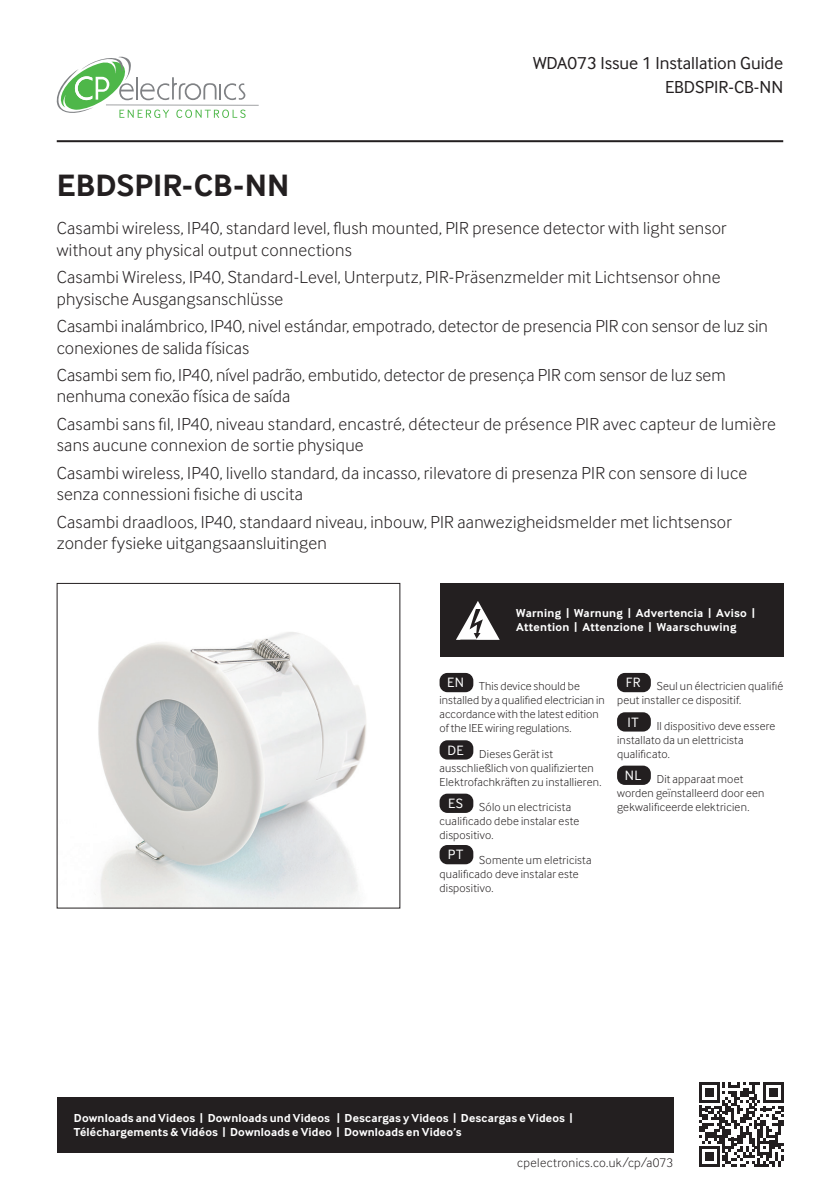
<style>
.page{position:relative;width:840px;height:1191px;background:#fff}
.page>*{position:absolute;margin:0;border:0;box-sizing:border-box;transform-origin:0 0}
.Page_Header{font:700 32px "Inter Face";letter-spacing:.005em;color:#231f20}
.Intro_Section{font:300 18px/21.6px "Inter Face";letter-spacing:.015em;color:#231f20}
.Section_header_capti{font:18px "Inter Face";color:#231f20}
.Sub_Heading{font:14px "Inter Face";letter-spacing:.025em;color:#fff}
.Caption_Bullet{font:300 13px "Inter Face";letter-spacing:.025em;color:#231f20}
.Caption_Copy_N{font:300 12px/14px "Inter Face";letter-spacing:.02em;color:#231f20}
.Caption_Copy_N-2{font:700 12px/14px "Inter Face";letter-spacing:.015em;color:#fff}
.Sub_Heading-2{font:700 12px/14.4px "Inter Face";letter-spacing:.025em;color:#fff}
</style>
<div class="page">
<div style="left:439px;top:583px;width:344px;height:74px;background:#231f20"></div>
<svg style="left:57px;top:57px;width:189px;height:61px"></svg>
<hr style="left:106px;top:105px;width:152px;height:1px;background:#808285">
<hr style="left:57px;top:140px;width:725px;height:2px;background:#231f20">
<img style="left:95px;top:632px;width:271px;height:274px">
<svg style="left:456px;top:601px;width:44px;height:39px"></svg>
<div style="left:439px;top:673px;width:34px;height:19px;background:#231f20;border-radius:8px"></div>
<div style="left:439px;top:740px;width:34px;height:19px;background:#231f20;border-radius:8px"></div>
<div style="left:439px;top:793px;width:34px;height:20px;background:#231f20;border-radius:8px"></div>
<div style="left:439px;top:845px;width:34px;height:19px;background:#231f20;border-radius:8px"></div>
<div style="left:616px;top:673px;width:34px;height:19px;background:#231f20;border-radius:8px"></div>
<div style="left:616px;top:712px;width:34px;height:19px;background:#231f20;border-radius:8px"></div>
<div style="left:616px;top:765px;width:34px;height:20px;background:#231f20;border-radius:8px"></div>
<svg style="left:699px;top:1082px;width:84px;height:84px"></svg>
<div style="left:57px;top:1096px;width:616px;height:56px;background:#231f20"></div>
<p class="Section_header_capti" style="left:532px;top:53px;width:251px">WDA073 Issue 1 Installation Guide</p>
<p class="Section_header_capti" style="left:664px;top:77px;width:120px">EBDSPIR-CB-NN</p>
<p class="Page_Header" style="left:57px;top:166px;width:234px">EBDSPIR-CB-NN</p>
<p class="Intro_Section" style="left:57px;top:217px;width:671px">Casambi wireless, IP40, standard level, flush mounted, PIR presence detector with light sensor without any physical output connections</p>
<p class="Intro_Section" style="left:57px;top:266px;width:665px">Casambi Wireless, IP40, Standard-Level, Unterputz, PIR-Präsenzmelder mit Lichtsensor ohne physische Ausgangsanschlüsse</p>
<p class="Intro_Section" style="left:57px;top:315px;width:712px">Casambi inalámbrico, IP40, nivel estándar, empotrado, detector de presencia PIR con sensor de luz sin conexiones de salida físicas</p>
<p class="Intro_Section" style="left:57px;top:364px;width:670px">Casambi sem fio, IP40, nível padrão, embutido, detector de presença PIR com sensor de luz sem nenhuma conexão física de saída</p>
<p class="Intro_Section" style="left:57px;top:413px;width:720px">Casambi sans fil, IP40, niveau standard, encastré, détecteur de présence PIR avec capteur de lumière sans aucune connexion de sortie physique</p>
<p class="Intro_Section" style="left:57px;top:462px;width:691px">Casambi wireless, IP40, livello standard, da incasso, rilevatore di presenza PIR con sensore di luce senza connessioni fisiche di uscita</p>
<p class="Intro_Section" style="left:57px;top:510px;width:676px">Casambi draadloos, IP40, standaard niveau, inbouw, PIR aanwezigheidsmelder met lichtsensor zonder fysieke uitgangsaansluitingen</p>
<p class="Sub_Heading-2" style="left:516px;top:605px;width:240px">Warning | Warnung | Advertencia | Aviso |<br>Attention | Attenzione | Waarschuwing</p>
<p class="Sub_Heading" style="left:447px;top:674px;width:18px">EN</p>
<p class="Caption_Copy_N" style="left:439px;top:679px;width:167px;text-indent:40px">This device should be installed by a qualified electrician in accordance with the latest edition of the IEE wiring regulations.</p>
<p class="Sub_Heading" style="left:447px;top:742px;width:18px">DE</p>
<p class="Caption_Copy_N" style="left:439px;top:746px;width:163px;text-indent:40px">Dieses Gerät ist ausschließlich von qualifizierten<br>Elektrofachkräften zu installieren.</p>
<p class="Sub_Heading" style="left:448px;top:795px;width:16px">ES</p>
<p class="Caption_Copy_N" style="left:439px;top:800px;width:141px;text-indent:40px">Sólo un electricista cualificado debe instalar este dispositivo.</p>
<p class="Sub_Heading" style="left:447px;top:846px;width:17px">PT</p>
<p class="Caption_Copy_N" style="left:439px;top:853px;width:153px;text-indent:40px">Somente um eletricista qualificado deve instalar este dispositivo.</p>
<p class="Sub_Heading" style="left:625px;top:674px;width:16px">FR</p>
<p class="Caption_Copy_N" style="left:616px;top:679px;width:167px;text-indent:40px">Seul un électricien qualifié peut installer ce dispositif.</p>
<p class="Sub_Heading" style="left:627px;top:714px;width:12px">IT</p>
<p class="Caption_Copy_N" style="left:616px;top:718px;width:160px;text-indent:40px">Il dispositivo deve essere installato da un elettricista qualificato.</p>
<p class="Sub_Heading" style="left:624px;top:767px;width:18px">NL</p>
<p class="Caption_Copy_N" style="left:616px;top:772px;width:149px;text-indent:40px">Dit apparaat moet worden geïnstalleerd door een gekwalificeerde elektricien.</p>
<p class="Caption_Copy_N-2" style="left:74px;top:1110px;width:500px">Downloads and Videos | Downloads und Videos | Descargas y Videos | Descargas e Videos |<br>Téléchargements &amp; Vidéos | Downloads e Video | Downloads en Video’s</p>
<p class="Caption_Bullet" style="left:517px;top:1154px;width:157px">cpelectronics.co.uk/cp/a073</p>
</div>
